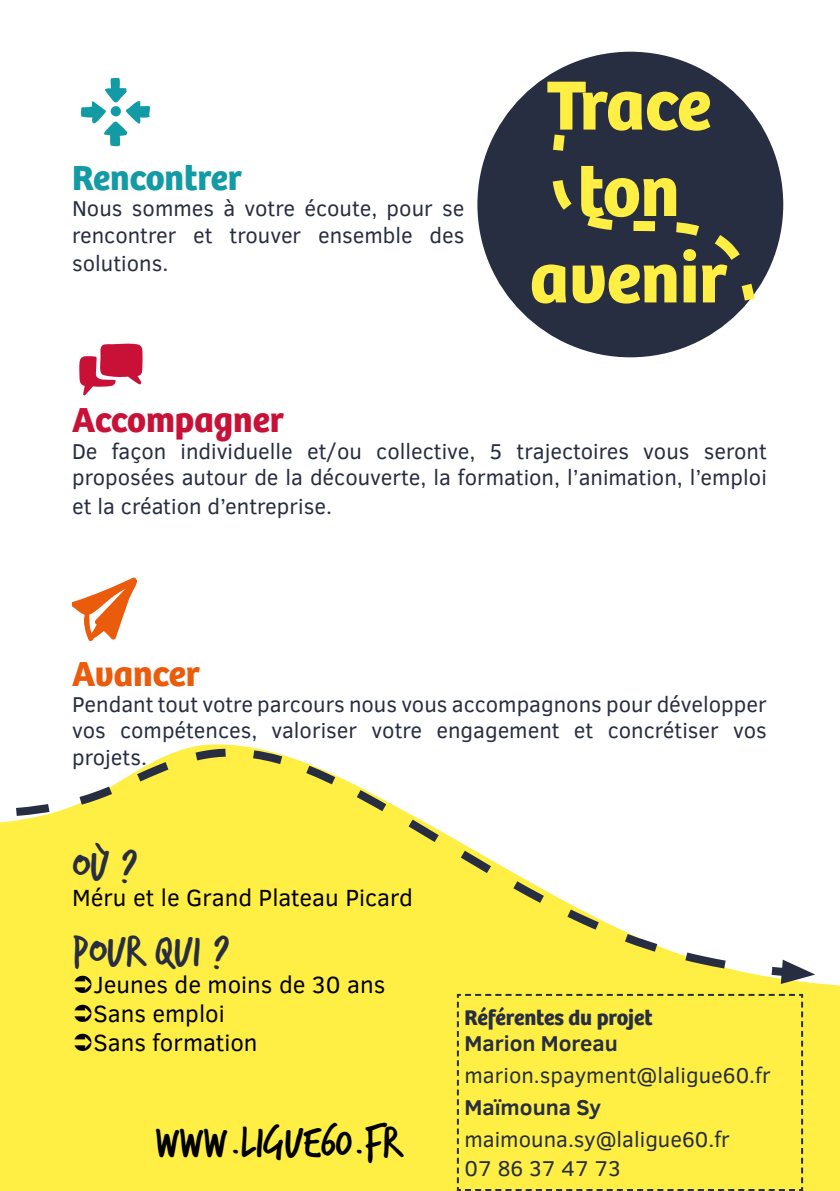
<style>
.page{position:relative;width:840px;height:1191px;background:#fff}
.page>*{position:absolute;margin:0;border:0;box-sizing:border-box;transform-origin:0 0}
.t1{font:700 72px/86.4px "Bree";color:#ffef44;text-align:center}
.t2{font:48px "Trash Hand";color:#000}
.t3{font:48px "Trash Hand";color:#272e41}
.t4{font:700 36px "Bree";color:#c91138}
.t5{font:700 36px "Bree";color:#139ba5}
.t6{font:700 36px "Bree";color:#ea5b0c}
.t7{font:24px/28.8px "Clear Sans";color:#000}
.t8{font:22px/26.4px "Clear Sans";color:#272e41}
.t9{font:700 22px "Clear Sans";color:#272e41}
.t10{font:700 22px "Bree";color:#272e41}
</style>
<div class="page">
<div style="left:0;top:974px;width:839px;height:217px;background:#ffef44"></div>
<svg style="left:81px;top:78px;width:69px;height:68px"></svg>
<svg style="left:79px;top:343px;width:63px;height:53px"></svg>
<svg style="left:72px;top:577px;width:64px;height:64px"></svg>
<div style="left:471px;top:46px;width:317px;height:317px;background:#272e41;border-radius:50%"></div>
<div style="left:465px;top:40px;width:329px;height:329px;border:12px solid #fff;border-radius:50%"></div>
<svg style="left:552px;top:124px;width:209px;height:187px"></svg>
<svg style="left:0;top:744px;width:780px;height:237px"></svg>
<svg style="left:780px;top:959px;width:34px;height:25px"></svg>
<div style="left:455px;top:993px;width:348px;height:198px;background:#ffef44"></div>
<svg style="left:75px;top:975px;width:16px;height:18px"></svg>
<svg style="left:75px;top:1004px;width:16px;height:17px"></svg>
<svg style="left:75px;top:1032px;width:16px;height:18px"></svg>
<h3 class="t5" style="left:72px;top:156px;width:171px">Rencontrer</h3>
<p class="t8" style="left:72px;top:195px;width:394px">Nous sommes à votre écoute, pour se rencontrer et trouver ensemble des</p>
<p class="t8" style="left:72px;top:250px;width:98px">solutions.</p>
<h1 class="t1" style="left:529px;top:63px;width:198px">Trace ton avenir</h1>
<h3 class="t4" style="left:72px;top:398px;width:213px">Accompagner</h3>
<p class="t8" style="left:72px;top:437px;width:696px">De façon individuelle et/ou collective, 5 trajectoires vous seront proposées autour de la découverte, la formation, l’animation, l’emploi</p>
<p class="t8" style="left:72px;top:493px;width:261px">et la création d’entreprise.</p>
<h3 class="t6" style="left:72px;top:652px;width:129px">Avancer</h3>
<p class="t8" style="left:72px;top:691px;width:696px;text-align:justify">Pendant tout votre parcours nous vous accompagnons pour développer vos compétences, valoriser votre engagement et concrétiser vos projets.</p>
<h2 class="t3" style="left:72px;top:841px;width:68px">Où ?</h2>
<p class="t7" style="left:72px;top:883px;width:342px">Méru et le Grand Plateau Picard</p>
<h2 class="t3" style="left:72px;top:927px;width:159px">Pour qui ?</h2>
<p class="t7" style="left:93px;top:970px;width:293px">Jeunes de moins de 30 ans<br>Sans emploi<br>Sans formation</p>
<h2 class="t2" style="left:156px;top:1119px;width:245px">www.ligue60.fr</h2>
<p class="t10" style="left:464px;top:1004px;width:189px">Référentes du projet</p>
<p class="t9" style="left:464px;top:1027px;width:155px">Marion Moreau</p>
<p class="t8" style="left:464px;top:1062px;width:307px">marion.spayment@laligue60.fr</p>
<p class="t9" style="left:464px;top:1091px;width:138px">Maïmouna Sy</p>
<p class="t8" style="left:464px;top:1125px;width:267px;line-height:28.8px">maimouna.sy@laligue60.fr<br>07 86 37 47 73</p>
</div>
